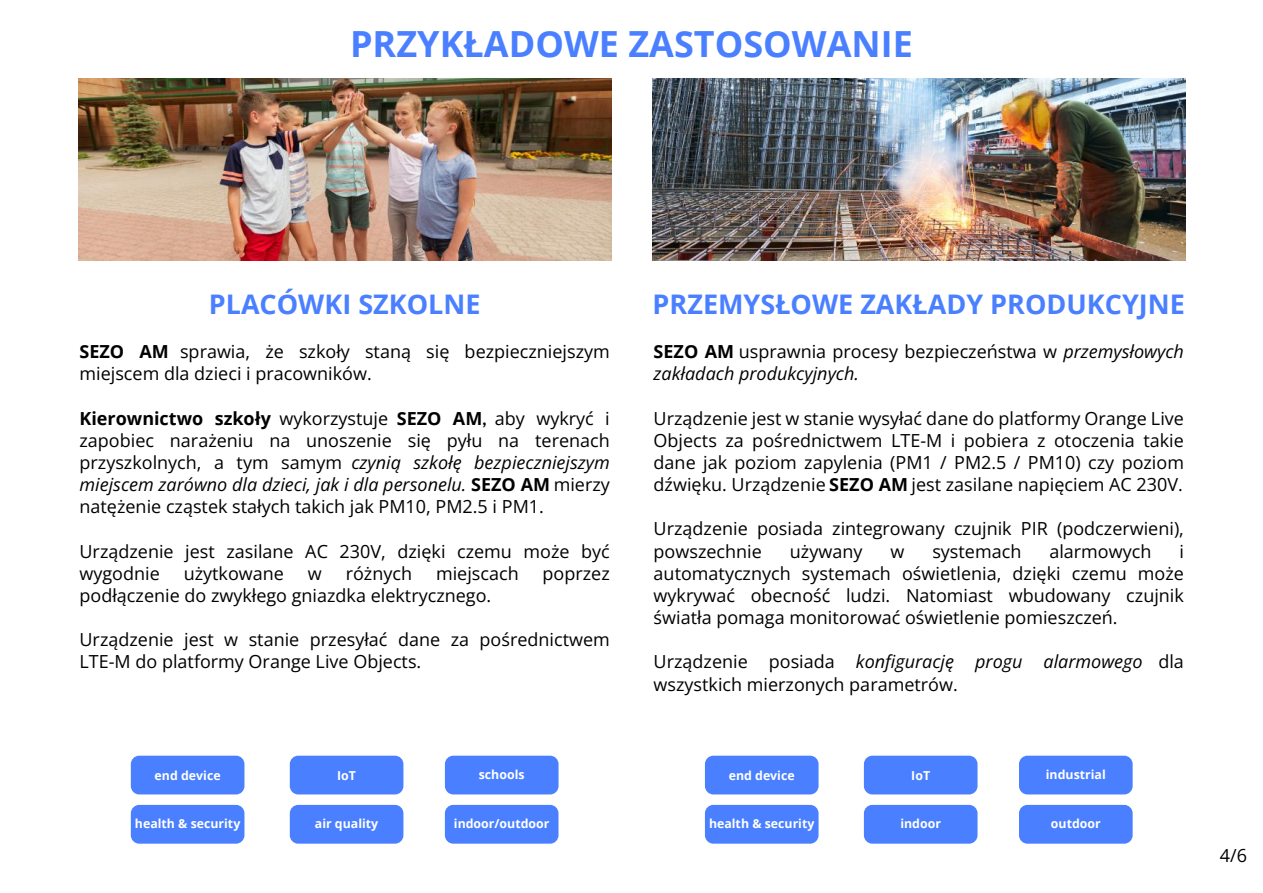
<style>
.page{position:relative;width:1263px;height:893px;background:#fff}
.page>*{position:absolute;margin:0;border:0;box-sizing:border-box;transform-origin:0 0}
.t1{font:700 36px "Open Sans";color:#4a80ff}
.t2{font:700 27px "Open Sans";color:#4a80ff}
.t3{font:18px/22.2px "Open Sans";color:#000}
.t4{font:italic 18px/22.2px "Open Sans";color:#000}
.t5{font:700 12.3px "Open Sans";color:#fff}
.s1{font-weight:700}
.s2{font-family:"Lato";font-weight:700}
.s3{font-style:italic}
.s4{font-weight:700;font-style:normal}
.s5{font-style:normal}
</style>
<div class="page">
<img style="left:78px;top:79px;width:533px;height:181px">
<div style="left:705px;top:756px;width:113px;height:38px;background:#4a80ff;border-radius:8px"></div>
<div style="left:864px;top:756px;width:113px;height:38px;background:#4a80ff;border-radius:8px"></div>
<div style="left:1019px;top:756px;width:114px;height:38px;background:#4a80ff;border-radius:8px"></div>
<div style="left:864px;top:805px;width:113px;height:39px;background:#4a80ff;border-radius:8px"></div>
<div style="left:1019px;top:805px;width:114px;height:39px;background:#4a80ff;border-radius:8px"></div>
<img style="left:652px;top:79px;width:533px;height:181px">
<div style="left:131px;top:756px;width:113px;height:38px;background:#4a80ff;border-radius:8px"></div>
<div style="left:290px;top:756px;width:113px;height:38px;background:#4a80ff;border-radius:8px"></div>
<div style="left:445px;top:756px;width:113px;height:38px;background:#4a80ff;border-radius:8px"></div>
<div style="left:290px;top:805px;width:113px;height:39px;background:#4a80ff;border-radius:8px"></div>
<div style="left:445px;top:805px;width:113px;height:39px;background:#4a80ff;border-radius:8px"></div>
<div style="left:131px;top:805px;width:113px;height:39px;background:#4a80ff;border-radius:8px"></div>
<div style="left:705px;top:805px;width:113px;height:39px;background:#4a80ff;border-radius:8px"></div>
<h1 class="t1" style="left:350px;top:19px;width:564px">PRZYKŁADOWE ZASTOSOWANIE</h1>
<h2 class="t2" style="left:209px;top:285px;width:273px">PLACÓWKI SZKOLNE</h2>
<h2 class="t2" style="left:653px;top:285px;width:534px">PRZEMYSŁOWE ZAKŁADY PRODUKCYJNE</h2>
<p class="t3" style="left:80px;top:340px;width:532px"><span class="s1">SEZO AM</span> sprawia, że szkoły staną się bezpieczniejszym miejscem dla dzieci i pracowników.</p>
<p class="t3" style="left:80px;top:406px;width:532px;text-align:justify"><span class="s1">Kierownictwo szkoły</span> wykorzystuje <span class="s1">SEZO AM</span><span class="s2">,</span> aby wykryć i zapobiec narażeniu na unoszenie się pyłu na terenach przyszkolnych, a tym samym <span class="s3">czynią szkołę bezpieczniejszym miejscem zarówno dla dzieci, jak i dla personelu.</span> <span class="s1">SEZO AM</span> mierzy natężenie cząstek stałych takich jak PM10, PM2.5 i PM1.</p>
<p class="t3" style="left:80px;top:539px;width:532px">Urządzenie jest zasilane AC 230V, dzięki czemu może być wygodnie</p>
<p class="t3" style="left:184px;top:562px;width:102px">użytkowane</p>
<p class="t3" style="left:308px;top:562px;width:15px">w</p>
<p class="t3" style="left:346px;top:562px;width:68px">różnych</p>
<p class="t3" style="left:436px;top:562px;width:84px">miejscach</p>
<p class="t3" style="left:543px;top:562px;width:69px">poprzez</p>
<p class="t3" style="left:80px;top:584px;width:413px">podłączenie do zwykłego gniazdka elektrycznego.</p>
<p class="t3" style="left:80px;top:628px;width:532px">Urządzenie jest w stanie przesyłać dane za pośrednictwem<br>LTE-M do platformy Orange Live Objects.</p>
<p class="t4" style="left:654px;top:340px;width:532px"><span class="s4">SEZO AM</span> <span class="s5">usprawnia procesy bezpieczeństwa w</span> przemysłowych zakładach produkcyjnych.</p>
<p class="t3" style="left:654px;top:406px;width:532px;text-align:justify">Urządzenie jest w stanie wysyłać dane do platformy Orange Live Objects za pośrednictwem LTE-M i pobiera z otoczenia takie dane jak poziom zapylenia (PM1 / PM2.5 / PM10) czy poziom dźwięku. Urządzenie <span class="s1">SEZO AM</span> jest zasilane napięciem AC 230V.</p>
<p class="t3" style="left:654px;top:517px;width:532px">Urządzenie posiada zintegrowany czujnik PIR (podczerwieni), powszechnie</p>
<p class="t3" style="left:790px;top:539px;width:74px">używany</p>
<p class="t3" style="left:890px;top:539px;width:15px">w</p>
<p class="t3" style="left:932px;top:539px;width:91px">systemach</p>
<p class="t3" style="left:1049px;top:539px;width:104px">alarmowych</p>
<p class="t3" style="left:654px;top:539px;width:532px;text-align:justify;text-indent:526px">i automatycznych systemach oświetlenia, dzięki czemu może wykrywać obecność ludzi. Natomiast wbudowany czujnik światła pomaga monitorować oświetlenie pomieszczeń.</p>
<p class="t3" style="left:654px;top:650px;width:532px">Urządzenie posiada <span class="s3">konfigurację progu alarmowego</span> dla wszystkich mierzonych parametrów.</p>
<p class="t5" style="left:155px;top:767px;width:67px">end device</p>
<p class="t5" style="left:337px;top:767px;width:20px">IoT</p>
<p class="t5" style="left:479px;top:766px;width:47px">schools</p>
<p class="t5" style="left:135px;top:815px;width:107px">health &amp; security</p>
<p class="t5" style="left:315px;top:815px;width:65px">air quality</p>
<p class="t5" style="left:454px;top:815px;width:97px">indoor/outdoor</p>
<p class="t5" style="left:709px;top:815px;width:107px">health &amp; security</p>
<p class="t5" style="left:729px;top:767px;width:67px">end device</p>
<p class="t5" style="left:911px;top:767px;width:20px">IoT</p>
<p class="t5" style="left:1046px;top:766px;width:61px">industrial</p>
<p class="t5" style="left:900px;top:815px;width:42px">indoor</p>
<p class="t5" style="left:1051px;top:815px;width:51px">outdoor</p>
<p class="t3" style="left:1220px;top:843px;width:29px">4/6</p>
</div>
